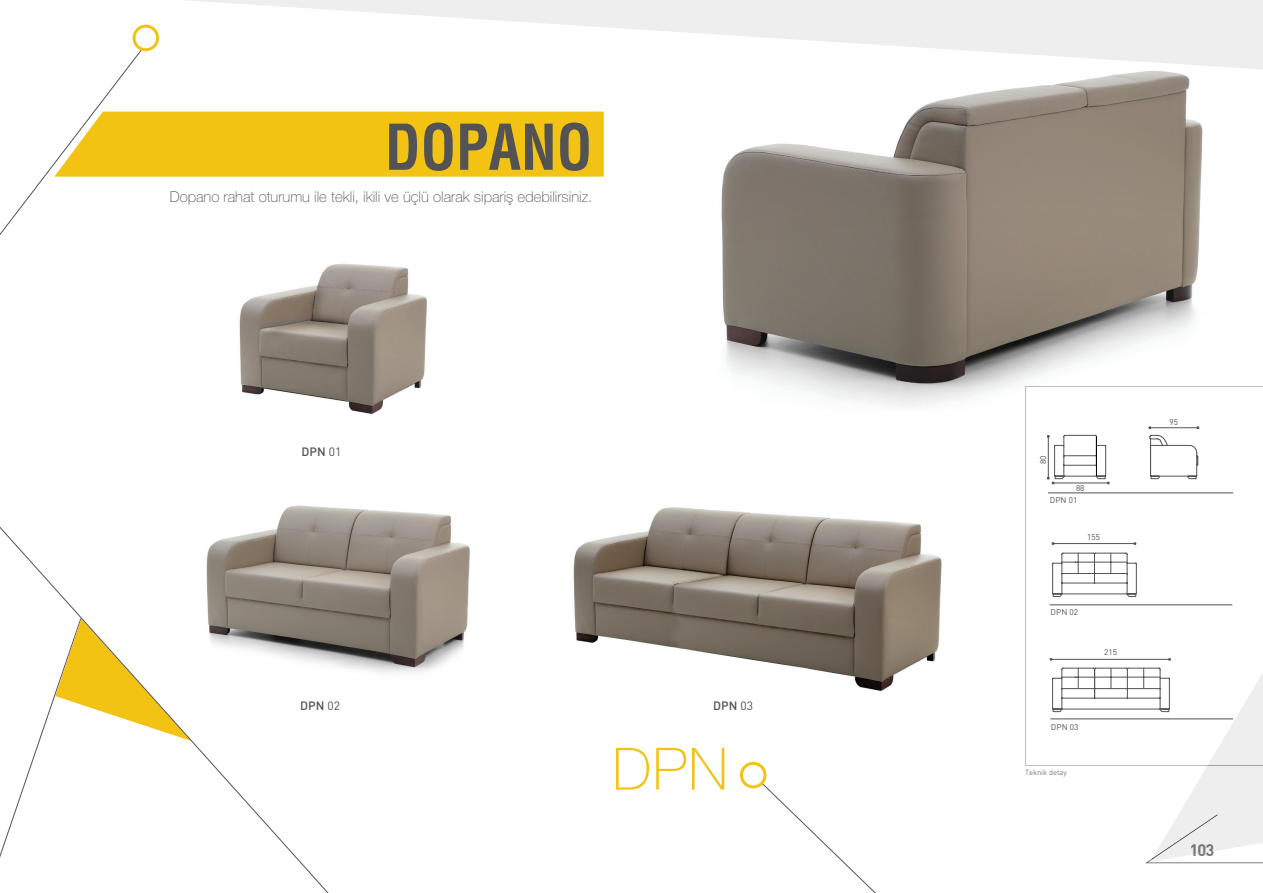
<style>
.page{position:relative;width:1263px;height:893px;background:#fff}
.page>*{position:absolute;margin:0;border:0;box-sizing:border-box;transform-origin:0 0}
.t1{font:700 condensed 61.5px "Helvetica";color:#535355;scale:.95 1}
.t2{font:58.5px "Helvetica";color:#f3c314}
.t3{font:700 16.5px "DIN";color:#787a7d}
.t4{font:15px "Helvetica";color:#535355}
.t5{font:500 12px "DIN";color:#535355}
.t6{font:8.25px "DIN";color:#535355}
.t7{font:7.5px "DIN";color:#787a7d}
.s1{font-weight:400}
</style>
<div class="page">
<img style="left:721px;top:70px;width:482px;height:337px">
<img style="left:573px;top:507px;width:369px;height:262px">
<svg style="left:760px;top:782px;width:503px;height:111px"></svg>
<svg style="left:0;top:526px;width:329px;height:367px"></svg>
<svg style="left:0;top:49px;width:142px;height:186px"></svg>
<svg style="left:1025px;top:386px;width:238px;height:380px"></svg>
<div style="left:132px;top:25px;width:27px;height:26px;border:3px solid #f3c314;border-radius:50%"></div>
<div style="left:740px;top:762px;width:26px;height:26px;border:3px solid #f3c314;border-radius:50%"></div>
<svg style="left:188px;top:0;width:459px;height:30px"></svg>
<div style="left:54px;top:112px;width:550px;height:65px;background:#f3c314"></div>
<img style="left:166px;top:505px;width:304px;height:184px">
<img style="left:239px;top:263px;width:188px;height:151px">
<hr style="left:1053px;top:543px;width:82px;height:1px;background:#535355">
<hr style="left:1049px;top:605px;width:183px;height:1px;background:#535355">
<hr style="left:1051px;top:659px;width:118px;height:1px;background:#535355">
<hr style="left:1050px;top:719px;width:183px;height:1px;background:#535355">
<hr style="left:1048px;top:493px;width:185px;height:1px;background:#535355">
<hr style="left:1150px;top:427px;width:48px;height:1px;background:#535355">
<svg style="left:1047px;top:435px;width:63px;height:49px"></svg>
<hr style="left:1096px;top:436px;width:1px;height:40px;background:#000">
<svg style="left:1149px;top:435px;width:49px;height:44px"></svg>
<svg style="left:1052px;top:553px;width:85px;height:44px"></svg>
<svg style="left:1052px;top:668px;width:211px;height:195px"></svg>
<h1 class="t1" style="left:385px;top:110px;width:220px">DOPANO</h1>
<p class="t4" style="left:170px;top:188px;width:424px">Dopano rahat oturumu ile tekli, ikili ve üçlü olarak sipariş edebilirsiniz.</p>
<p class="t5" style="left:302px;top:444px;width:41px">DPN <span class="s1">01</span></p>
<p class="t5" style="left:300px;top:698px;width:41px">DPN <span class="s1">02</span></p>
<p class="t5" style="left:713px;top:698px;width:41px">DPN <span class="s1">03</span></p>
<h2 class="t2" style="left:612px;top:735px;width:117px">DPN</h2>
<p class="t6" style="left:1038px;top:464px;width:10px;rotate:-90deg">80</p>
<p class="t6" style="left:1076px;top:483px;width:10px">88</p>
<p class="t6" style="left:1050px;top:495px;width:29px">DPN 01</p>
<p class="t6" style="left:1087px;top:532px;width:14px">155</p>
<p class="t6" style="left:1050px;top:607px;width:29px">DPN 02</p>
<p class="t6" style="left:1104px;top:647px;width:14px">215</p>
<p class="t6" style="left:1051px;top:722px;width:29px">DPN 03</p>
<p class="t7" style="left:1025px;top:768px;width:43px">Teknik detay</p>
<p class="t6" style="left:1169px;top:417px;width:10px">95</p>
<p class="t3" style="left:1189px;top:839px;width:26px">103</p>
</div>
